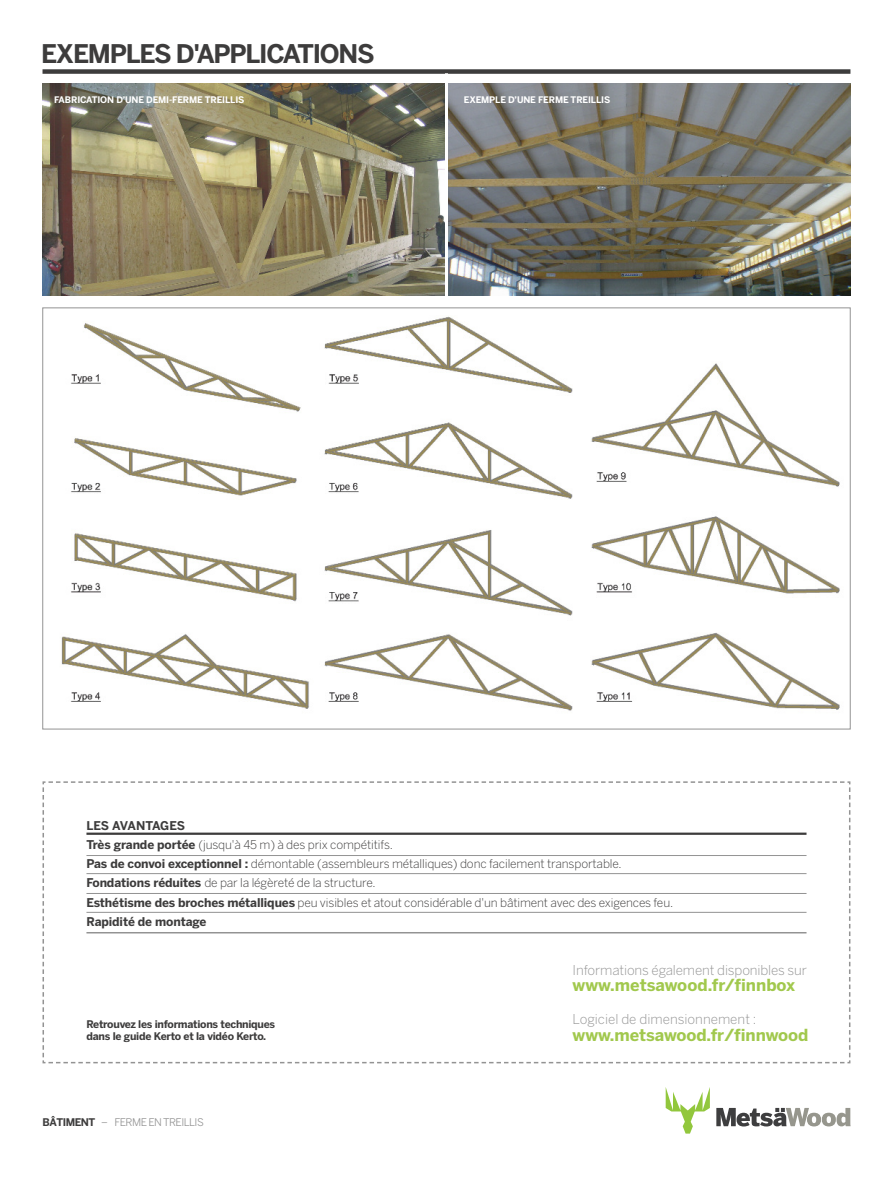
<style>
.page{position:relative;width:893px;height:1191px;background:#fff}
.page>*{position:absolute;margin:0;border:0;box-sizing:border-box;transform-origin:0 0}
.t1{font:700 25.5px "Benton Sans";letter-spacing:-.05em;color:#3d3c3c}
.t2{font:700 16.5px "Benton Sans";letter-spacing:-.005em;color:#a1c84d}
.t3{font:300 13.5px "Benton Sans";letter-spacing:-.01em;color:#939393}
.t4{font:300 12px/19.2px "Benton Sans";letter-spacing:-.01em;color:#3d3c3c}
.t5{font:700 10.5px/12px "Benton Sans";letter-spacing:-.025em;color:#3d3c3c}
.t6{font:10.5px "Benton Sans";letter-spacing:-.05em;color:#939393}
.t7{font:700 9px "Benton Sans";letter-spacing:-.015em;color:#fff}
.s1{font-weight:700}
.s2{font-weight:700;color:#3d3c3c}
</style>
<div class="page">
<svg style="left:42px;top:781px;width:809px;height:283px"></svg>
<svg style="left:666px;top:1087px;width:44px;height:46px"></svg>
<svg style="left:716px;top:1108px;width:135px;height:18px"></svg>
<hr style="left:86px;top:832px;width:720px;height:3px;background:#3d3c3c">
<hr style="left:86px;top:855px;width:720px;height:1px;background:#939393">
<hr style="left:86px;top:873px;width:720px;height:1px;background:#939393">
<hr style="left:86px;top:932px;width:720px;height:1px;background:#939393">
<hr style="left:86px;top:893px;width:720px;height:1px;background:#939393">
<hr style="left:86px;top:912px;width:720px;height:1px;background:#939393">
<div style="left:43px;top:69px;width:807px;height:5px;background:#3d3c3c"></div>
<img style="left:43px;top:83px;width:402px;height:213px">
<img style="left:448px;top:83px;width:402px;height:213px">
<img style="left:61px;top:316px;width:779px;height:395px">
<hr style="left:445px;top:73px;width:3px;height:228px;background:#fff">
<h1 class="t1" style="left:41px;top:44px;width:335px">EXEMPLES D'APPLICATIONS</h1>
<p class="t7" style="left:54px;top:96px;width:192px">FABRICATION D’UNE DEMI-FERME TREILLIS</p>
<p class="t7" style="left:464px;top:96px;width:148px">EXEMPLE D’UNE FERME TREILLIS</p>
<p class="t4" style="left:86px;top:816px;width:588px"><span class="s1">LES AVANTAGES<br>Très grande portée</span> (jusqu'à 45 m) à des prix compétitifs.<br><span class="s1">Pas de convoi exceptionnel :</span> démontable (assembleurs métalliques) donc facilement transportable.<br><span class="s1">Fondations réduites</span> de par la légèreté de la structure.<br><span class="s1">Esthétisme des broches métalliques</span> peu visibles et atout considérable d'un bâtiment avec des exigences feu.<br><span class="s1">Rapidité de montage</span></p>
<p class="t5" style="left:86px;top:1018px;width:190px">Retrouvez les informations techniques dans le guide Kerto et la vidéo Kerto.</p>
<p class="t6" style="left:43px;top:1118px;width:163px"><span class="s2">BÂTIMENT</span> – FERME ENTREILLIS</p>
<p class="t3" style="left:573px;top:964px;width:236px">Informations également disponibles sur</p>
<h2 class="t2" style="left:573px;top:979px;width:224px">www.metsawood.fr/finnbox</h2>
<p class="t3" style="left:573px;top:1014px;width:185px">Logiciel de dimensionnement :</p>
<h2 class="t2" style="left:573px;top:1028px;width:237px">www.metsawood.fr/finnwood</h2>
</div>
